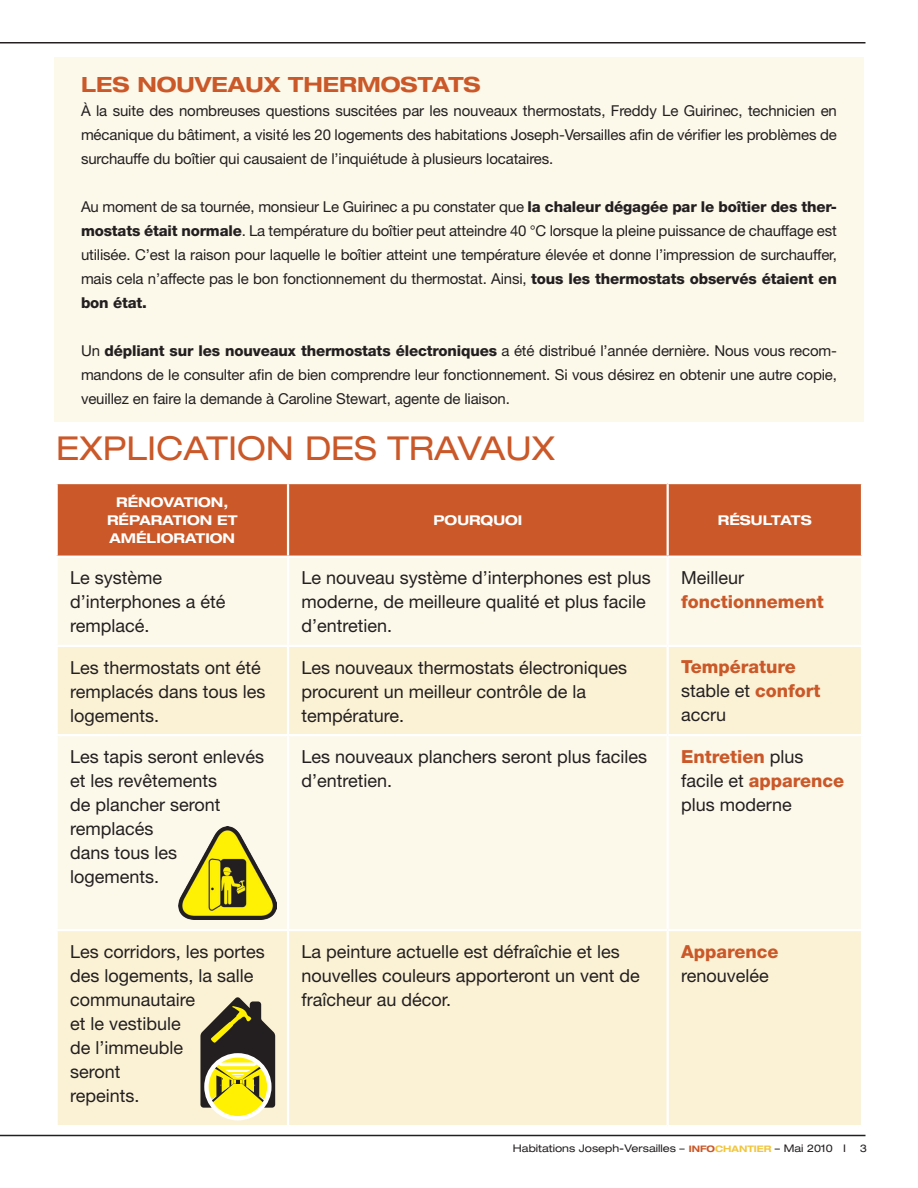
<style>
.page{position:relative;width:918px;height:1188px;background:#fff}
.page>*{position:absolute;margin:0;border:0;box-sizing:border-box;transform-origin:0 0}
.t1{font:expanded 33px "Helvetica Neue";letter-spacing:.095em;color:#ca5828}
.t2{font:700 expanded 21px "Helvetica Neue";color:#ca5828}
.t3{font:18px/24px "Helvetica Neue";color:#231f20}
.t4{font:800 18px/24px "Helvetica Neue";color:#ca5828}
.t5{font:15px/24px "Helvetica Neue";letter-spacing:-.01em;color:#231f20;text-align:justify}
.t6{font:700 expanded 13.5px/18px "Helvetica Neue";color:#fff;text-align:center}
.t7{font:expanded 10.5px "Helvetica Neue";color:#231f20}
.s1{font-weight:800}
.s2{font-weight:400;color:#231f20}
.s3{font-weight:800;color:#ca5828}
.s4{font-weight:700;font-size:9px;color:#ca5828}
.s5{font-weight:700;font-size:9px;color:#f1c640}
</style>
<div class="page">
<hr style="left:0;top:1135px;width:866px;height:1px;background:#231f20">
<hr style="left:0;top:42px;width:866px;height:2px;background:#231f20">
<div style="left:58px;top:484px;width:803px;height:72px;background:#ca5828"></div>
<div style="left:58px;top:558px;width:803px;height:87px;background:#fcf8ea"></div>
<svg style="left:58px;top:647px;width:803px;height:478px;background:#fbf4de"></svg>
<hr style="left:287px;top:484px;width:2px;height:72px;background:#fff">
<hr style="left:667px;top:484px;width:2px;height:72px;background:#fff">
<hr style="left:56px;top:734px;width:232px;height:2px;background:#fff">
<hr style="left:56px;top:929px;width:232px;height:2px;background:#fff">
<hr style="left:287px;top:558px;width:2px;height:87px;background:#fff">
<hr style="left:667px;top:558px;width:2px;height:87px;background:#fff">
<hr style="left:287px;top:647px;width:2px;height:87px;background:#fff">
<hr style="left:667px;top:647px;width:2px;height:87px;background:#fff">
<hr style="left:288px;top:734px;width:380px;height:2px;background:#fff">
<hr style="left:287px;top:736px;width:2px;height:193px;background:#fff">
<hr style="left:668px;top:734px;width:195px;height:2px;background:#fff">
<hr style="left:667px;top:736px;width:2px;height:193px;background:#fff">
<hr style="left:288px;top:929px;width:380px;height:2px;background:#fff">
<hr style="left:287px;top:931px;width:2px;height:194px;background:#fff">
<hr style="left:668px;top:929px;width:195px;height:2px;background:#fff">
<hr style="left:667px;top:931px;width:2px;height:194px;background:#fff">
<div style="left:54px;top:57px;width:810px;height:365px;background:#fcf8ea"></div>
<img style="left:178px;top:826px;width:99px;height:94px">
<svg style="left:200px;top:997px;width:75px;height:123px;background:#9d9653"></svg>
<h2 class="t2" style="left:81px;top:72px;width:17px">LES</h2>
<h2 class="t2" style="left:137px;top:72px;width:19px">NOUVE</h2>
<h2 class="t2" style="left:228px;top:72px;width:80px">AUX THERMOST</h2>
<h2 class="t2" style="left:432px;top:72px;width:34px">ATS</h2>
<p class="t5" style="left:81px;top:99px;width:757px">À la suite des nombreuses questions suscitées par les nouveaux thermostats, Freddy Le Guirinec, technicien en mécanique du bâtiment, a visité les 20 logements des habitations Joseph-Versailles afin de vérifier les problèmes de surchauffe du boîtier qui causaient de l’inquiétude à plusieurs locataires.</p>
<p class="t5" style="left:81px;top:195px;width:758px">Au moment de sa tournée, monsieur Le Guirinec a pu constater que <span class="s1">la chaleur dégagée par le boîtier des ther&shy;mostats était normale</span>. La température du boîtier peut atteindre 40 °C lorsque la pleine puissance de chauffage est utilisée. C’est la raison pour laquelle le boîtier atteint une température élevée et donne l’impression de surchauffer, mais cela n’affecte pas le bon fonctionnement du thermostat. Ainsi, <span class="s1">tous les thermostats observés étaient en bon état.</span></p>
<p class="t5" style="left:81px;top:339px;width:758px">Un <span class="s1">dépliant sur les nouveaux thermostats électroniques</span> a été distribué l’année dernière. Nous vous recom&shy;mandons de le consulter afin de bien comprendre leur fonctionnement. Si vous désirez en obtenir une autre copie, veuillez en faire la demande à Caroline Stewart, agente de liaison.</p>
<h1 class="t1" style="left:56px;top:429px;width:193px">Explication</h1>
<h1 class="t1" style="left:305px;top:429px;width:251px">des travaux</h1>
<p class="t6" style="left:107px;top:493px;width:132px">RÉNOVATION,<br>RÉPARATION ET<br>AMÉLIORATION</p>
<p class="t6" style="left:433px;top:511px;width:13px">POUR</p>
<p class="t6" style="left:481px;top:511px;width:43px">QUOI</p>
<p class="t6" style="left:718px;top:511px;width:95px">RÉSULTATS</p>
<p class="t3" style="left:70px;top:566px;width:157px">Le système d’interphones a été remplacé.</p>
<p class="t3" style="left:302px;top:566px;width:351px">Le nouveau système d’interphones est plus moderne, de meilleure qualité et plus facile d’entretien.</p>
<p class="t3" style="left:681px;top:566px;width:64px">Meilleur</p>
<p class="t4" style="left:681px;top:590px;width:144px">fonctionnement</p>
<p class="t3" style="left:70px;top:655px;width:197px">Les thermostats ont été remplacés dans tous les logements.</p>
<p class="t3" style="left:302px;top:655px;width:327px">Les nouveaux thermostats électroniques procurent un meilleur contrôle de la température.</p>
<p class="t4" style="left:681px;top:655px;width:141px">Température <span class="s2">stable et</span> confort <span class="s2">accru</span></p>
<p class="t3" style="left:70px;top:744px;width:196px">Les tapis seront enlevés et les revêtements<br>de plancher seront remplacés<br>dans tous les logements.</p>
<p class="t3" style="left:301px;top:744px;width:347px">Les nouveaux planchers seront plus faciles d’entretien.</p>
<p class="t3" style="left:681px;top:744px;width:165px"><span class="s3">Entretien</span> plus facile et <span class="s3">apparence </span>plus moderne</p>
<p class="t3" style="left:70px;top:939px;width:196px">Les corridors, les portes des logements, la salle communautaire<br>et le vestibule<br>de l’immeuble<br>seront<br>repeints.</p>
<p class="t3" style="left:301px;top:939px;width:340px">La peinture actuelle est défraîchie et les nouvelles couleurs apporteront un vent de fraîcheur au décor.</p>
<p class="t4" style="left:681px;top:939px;width:99px">Apparence</p>
<p class="t3" style="left:681px;top:963px;width:89px">renouvelée</p>
<p class="t7" style="left:513px;top:1142px;width:335px">Habitations Joseph-Versailles – <span class="s4">INFO</span><span class="s5">CHANTIER</span> – Mai 2010 I</p>
<p class="t7" style="left:860px;top:1142px;width:9px">3</p>
</div>
